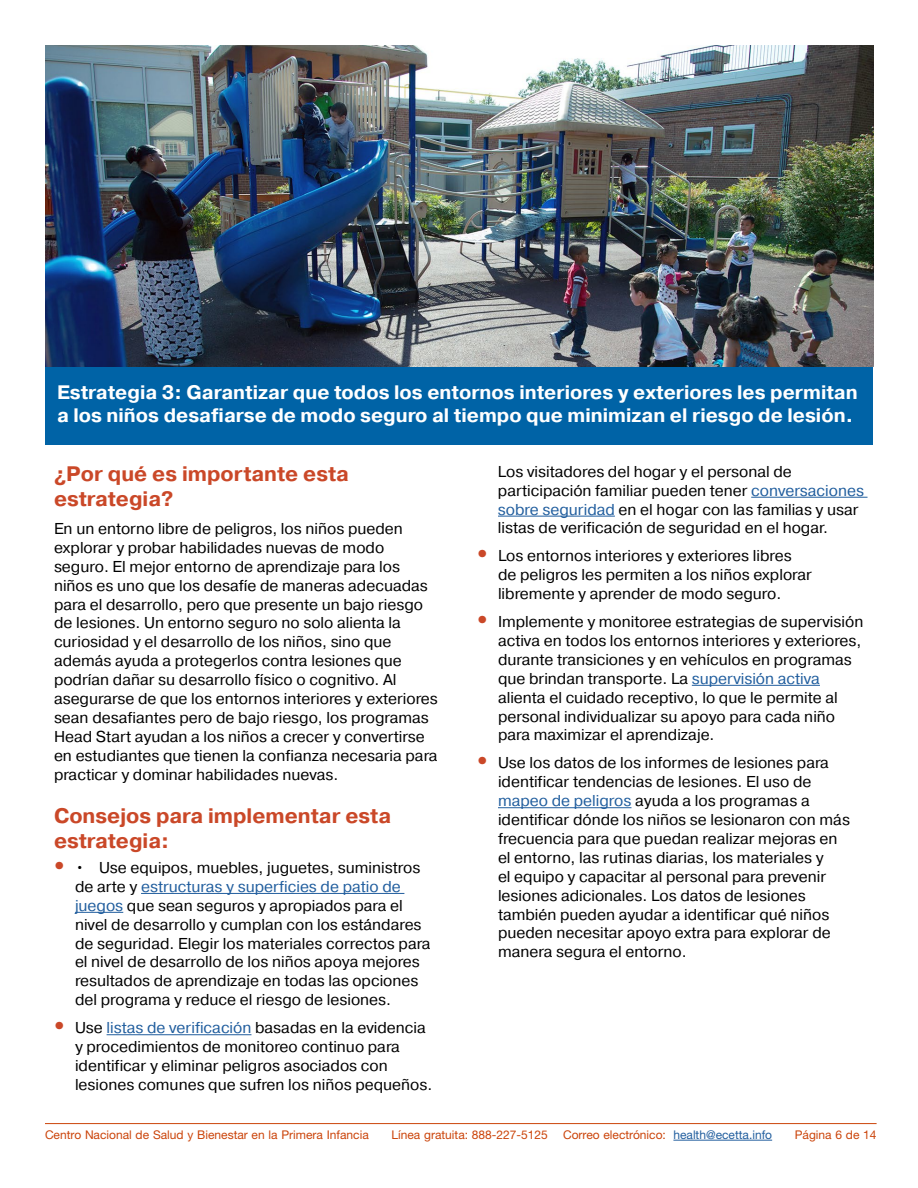
<style>
.page{position:relative;width:918px;height:1188px;background:#fff}
.page>*{position:absolute;margin:0;border:0;box-sizing:border-box;transform-origin:0 0}
.t1{font:700 21px/25.2px "Pragmatica";color:#ca4828}
.t2{font:700 19.5px/23.4px "Pragmatica";color:#fff}
.t3{font:15.75px/18.9px "Pragmatica";color:#000}
.t4{font:12px "Helvetica Neue LT Std";color:#cb440a}
.s1{font-family:"Helvetica Neue LT Std";font-weight:500;font-size:21px;color:#ca4828}
.s2{color:#215e9e}
</style>
<div class="page">
<div style="left:45px;top:366px;width:828px;height:79px;background:#0063a6"></div>
<hr style="left:45px;top:1123px;width:832px;height:1px;background:#cb440a">
<hr style="left:673px;top:1140px;width:99px;height:1px;background:#215e9e">
<hr style="left:141px;top:893px;width:263px;height:1px;background:#215e9e">
<hr style="left:75px;top:912px;width:48px;height:1px;background:#215e9e">
<hr style="left:107px;top:1034px;width:144px;height:1px;background:#215e9e">
<hr style="left:751px;top:497px;width:117px;height:1px;background:#215e9e">
<hr style="left:498px;top:516px;width:117px;height:1px;background:#215e9e">
<hr style="left:692px;top:685px;width:128px;height:1px;background:#215e9e">
<hr style="left:498px;top:807px;width:133px;height:1px;background:#215e9e">
<img style="left:45px;top:45px;width:828px;height:321px">
<h1 class="t2" style="left:57px;top:381px;width:802px">Estrategia 3: Garantizar que todos los entornos interiores y exteriores les permitan a los niños desafiarse de modo seguro al tiempo que minimizan el riesgo de lesión.</h1>
<h2 class="t1" style="left:54px;top:461px;width:296px">¿Por qué es importante esta estrategia?</h2>
<p class="t3" style="left:54px;top:519px;width:385px">En un entorno libre de peligros, los niños pueden explorar y probar habilidades nuevas de modo seguro. El mejor entorno de aprendizaje para los niños es uno que los desafíe de maneras adecuadas para el desarrollo, pero que presente un bajo riesgo de lesiones. Un entorno seguro no solo alienta la curiosidad y el desarrollo de los niños, sino que además ayuda a protegerlos contra lesiones que podrían dañar su desarrollo físico o cognitivo. Al asegurarse de que los entornos interiores y exteriores sean desafiantes pero de bajo riesgo, los programas Head Start ayudan a los niños a crecer y convertirse en estudiantes que tienen la confianza necesaria para practicar y dominar habilidades nuevas.</p>
<h2 class="t1" style="left:54px;top:803px;width:339px">Consejos para implementar esta estrategia:</h2>
<p class="t3" style="left:75px;top:858px;width:357px;text-indent:-21px"><span class="s1">•</span> • Use equipos, muebles, juguetes, suministros de arte y <span class="s2">estructuras y superficies de patio de juegos</span> que sean seguros y apropiados para el nivel de desarrollo y cumplan con los estándares de seguridad. Elegir los materiales correctos para el nivel de desarrollo de los niños apoya mejores resultados de aprendizaje en todas las opciones del programa y reduce el riesgo de lesiones.</p>
<p class="t3" style="left:75px;top:1019px;width:359px;text-indent:-21px"><span class="s1">•</span> Use <span class="s2">listas de verificación</span> basadas en la evidencia y procedimientos de monitoreo continuo para identificar y eliminar peligros asociados con lesiones comunes que sufren los niños pequeños.</p>
<p class="t3" style="left:498px;top:462px;width:367px">Los visitadores del hogar y el personal de participación familiar pueden tener <span class="s2">conversaciones sobre seguridad</span> en el hogar con las familias y usar listas de verificación de seguridad en el hogar.</p>
<p class="t3" style="left:498px;top:547px;width:316px;text-indent:-21px"><span class="s1">•</span> Los entornos interiores y exteriores libres de peligros les permiten a los niños explorar libremente y aprender de modo seguro.</p>
<p class="t3" style="left:498px;top:613px;width:367px;text-indent:-21px"><span class="s1">•</span> Implemente y monitoree estrategias de supervisión activa en todos los entornos interiores y exteriores, durante transiciones y en vehículos en programas que brindan transporte. La <span class="s2">supervisión activa </span>alienta el cuidado receptivo, lo que le permite al personal individualizar su apoyo para cada niño para maximizar el aprendizaje.</p>
<p class="t3" style="left:498px;top:754px;width:353px;text-indent:-21px"><span class="s1">•</span> Use los datos de los informes de lesiones para identificar tendencias de lesiones. El uso de <span class="s2">mapeo de peligros</span> ayuda a los programas a identificar dónde los niños se lesionaron con más frecuencia para que puedan realizar mejoras en el entorno, las rutinas diarias, los materiales y<br>el equipo y capacitar al personal para prevenir lesiones adicionales. Los datos de lesiones también pueden ayudar a identificar qué niños pueden necesitar apoyo extra para explorar de manera segura el entorno.</p>
<p class="t4" style="left:45px;top:1128px;width:325px">Centro Nacional de Salud y Bienestar en la Primera Infancia</p>
<p class="t4" style="left:391px;top:1128px;width:158px">Línea gratuita: 888-227-5125</p>
<p class="t4" style="left:563px;top:1128px;width:211px">Correo electrónico: <span class="s2">health@ecetta.info</span></p>
<p class="t4" style="left:795px;top:1128px;width:83px">Página 6 de 14</p>
</div>
